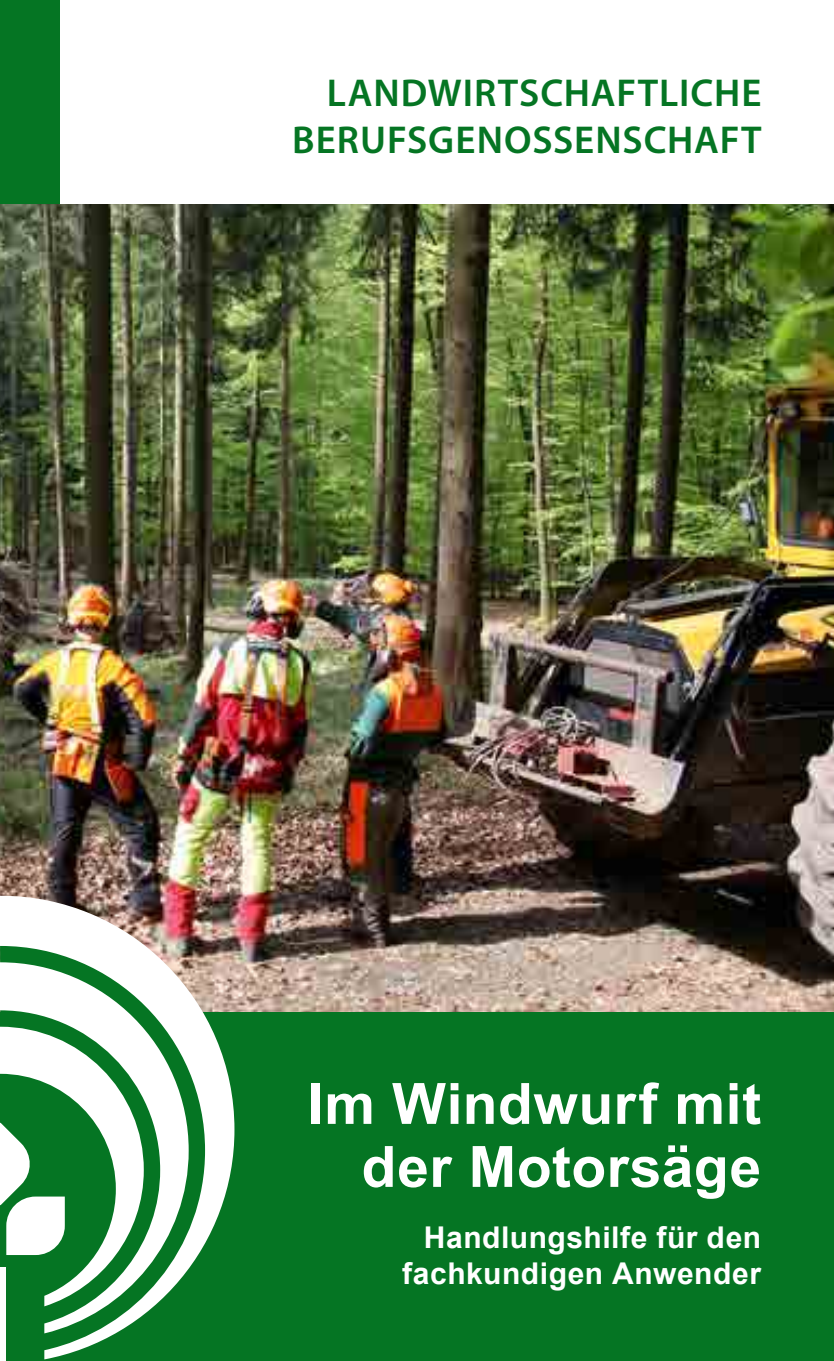
<style>
.page{position:relative;width:834px;height:1361px;background:#fff}
.page>*{position:absolute;margin:0;border:0;box-sizing:border-box;transform-origin:0 0}
.t1{font:700 57px/63px "Arial";letter-spacing:.01em;color:#fff;text-align:right}
.t2{font:600 39px/46.8px "Myriad Pro";letter-spacing:.025em;color:#057523;text-align:right}
.t3{font:700 30px/36px "Arial";letter-spacing:.02em;color:#fff;text-align:right}
</style>
<div class="page">
<img style="left:0;top:204px;width:833px;height:808px">
<div style="left:0;top:1012px;width:833px;height:349px;background:#057523"></div>
<div style="left:0;top:0;width:60px;height:204px;background:#057523"></div>
<img style="left:144px;top:896px;width:90px;height:372px">
<svg style="left:144px;top:962px;width:45px;height:353px;fill:#fff"></svg>
<svg style="left:0;top:896px;width:144px;height:463px"></svg>
<div style="left:0;top:1267px;width:6px;height:94px;background:#fff"></div>
<h2 class="t2" style="left:292px;top:69px;width:471px">LANDWIRTSCHAFTLICHE<br>BERUFSGENOSSENSCHAFT</h2>
<h1 class="t1" style="left:307px;top:1074px;width:455px">Im Windwurf mit der Motorsäge</h1>
<p class="t3" style="left:402px;top:1221px;width:360px">Handlungshilfe für den fachkundigen Anwender</p>
</div>
